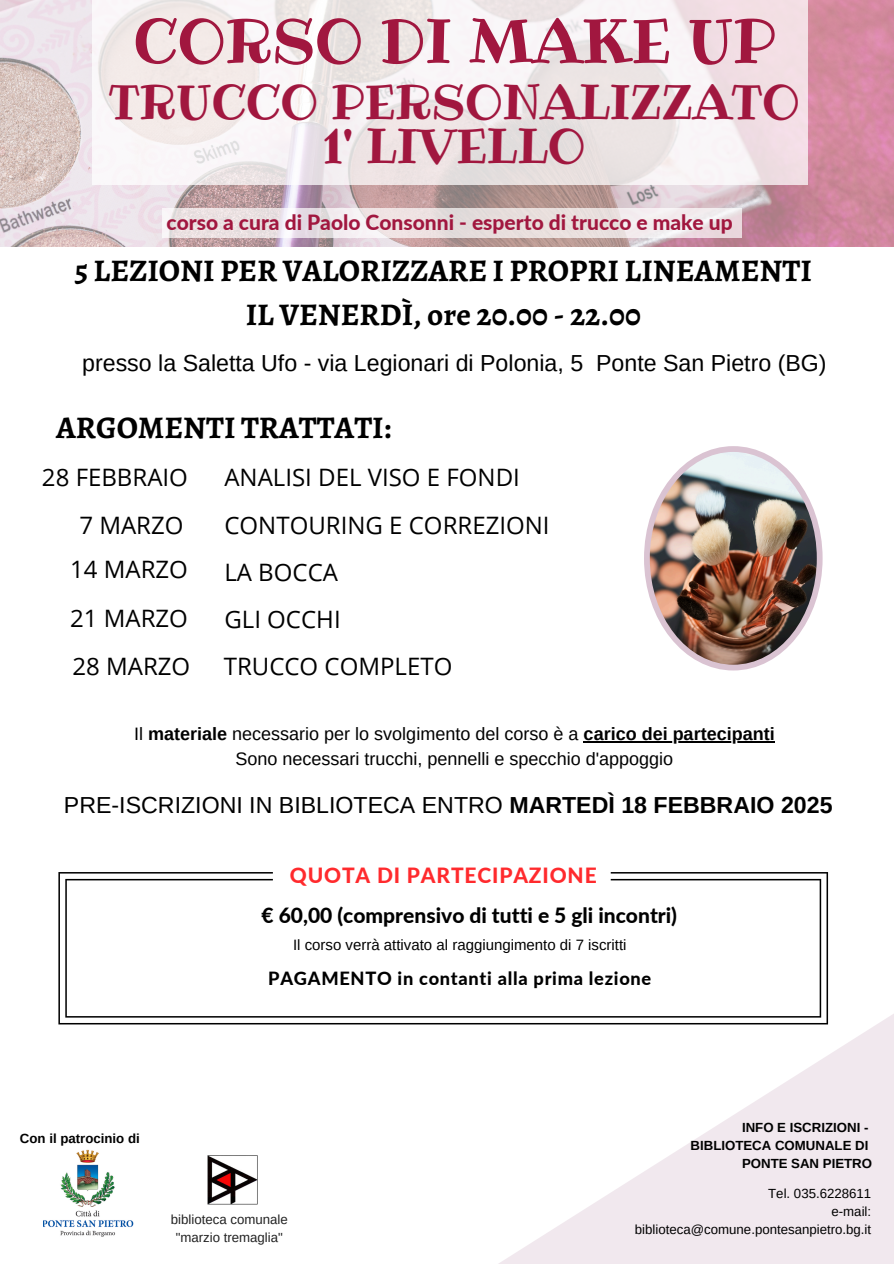
<style>
.page{position:relative;width:894px;height:1264px;background:#fff}
.page>*{position:absolute;margin:0;border:0;box-sizing:border-box;transform-origin:0 0}
.t1{font:61.5px "Ribeye";letter-spacing:-.02em;color:#a1173f}
.t2{font:48px/43.8px "Ribeye";letter-spacing:-.02em;color:#a1173f;text-align:center}
.t3{font:700 31.5px/43.8px "Alegreya";color:#000;text-align:center}
.t4{font:24px "Open Sans";color:#000}
.t5{font:23.1px "Arimo";color:#000}
.t6{font:800 21px "Lato";color:#a1173f}
.t7{font:800 21px "Lato";color:#000}
.t8{font:800 21px "Lato";letter-spacing:.04em;color:#ff2a2d}
.t9{font:800 18.15px "Lato";letter-spacing:.04em;color:#000}
.t10{font:18px "Arimo";color:#000}
.t11{font:15px "Arimo";color:#000}
.t12{font:700 13.2px "Arimo";color:#000}
.t13{font:13.2px/18px "Arimo";color:#000;text-align:right}
.t14{font:13.2px "Arimo";color:#222}
.s1{font-weight:700}
</style>
<div class="page">
<img style="left:0;top:0;width:893px;height:246px">
<svg style="left:364px;top:872px;width:529px;height:391px"></svg>
<svg style="left:92px;top:0;width:714px;height:184px"></svg>
<img style="left:208px;top:1155px;width:49px;height:49px">
<img style="left:43px;top:1149px;width:90px;height:88px">
<img style="left:644px;top:446px;width:178px;height:224px">
<svg style="left:58px;top:872px;width:769px;height:152px"></svg>
<svg style="left:163px;top:208px;width:578px;height:30px;background:#ebe2e3"></svg>
<hr style="left:583px;top:741px;width:191px;height:1px;background:#000">
<h3 class="t1" style="left:133px;top:-1px;width:644px">CORSO DI MAKE UP</h3>
<h3 class="t2" style="left:108px;top:80px;width:693px">TRUCCO PERSONALIZZATO<br>1' LIVELLO</h3>
<p class="t6" style="left:166px;top:209px;width:567px">corso a cura di Paolo Consonni - esperto di trucco e make up</p>
<h2 class="t3" style="left:75px;top:248px;width:738px">5 LEZIONI PER VALORIZZARE I PROPRI LINEAMENTI<br>IL VENERDÌ, ore 20.00 - 22.00</h2>
<p class="t5" style="left:82px;top:350px;width:745px">presso la Saletta Ufo - via Legionari di Polonia, 5 Ponte San Pietro (BG)</p>
<h4 class="t3" style="left:56px;top:406px;width:336px">ARGOMENTI TRATTATI:</h4>
<h4 class="t4" style="left:42px;top:461px;width:147px">28 FEBBRAIO</h4>
<h4 class="t4" style="left:224px;top:461px;width:297px">ANALISI DEL VISO E FONDI</h4>
<p class="t4" style="left:79px;top:508px;width:105px">7 MARZO</p>
<p class="t4" style="left:70px;top:553px;width:119px">14 MARZO</p>
<p class="t4" style="left:70px;top:601px;width:119px">21 MARZO</p>
<h4 class="t4" style="left:72px;top:649px;width:119px">28 MARZO</h4>
<p class="t4" style="left:224px;top:508px;width:326px">CONTOURING E CORREZIONI</p>
<p class="t4" style="left:224px;top:555px;width:115px">LA BOCCA</p>
<p class="t4" style="left:224px;top:602px;width:118px">GLI OCCHI</p>
<p class="t4" style="left:224px;top:649px;width:230px">TRUCCO COMPLETO</p>
<p class="t10" style="left:134px;top:724px;width:642px">Il <span class="s1">materiale</span> necessario per lo svolgimento del corso è a <span class="s1">carico dei partecipanti</span></p>
<p class="t10" style="left:235px;top:748px;width:439px">Sono necessari trucchi, pennelli e specchio d'appoggio</p>
<h5 class="t5" style="left:64px;top:791px;width:769px">PRE-ISCRIZIONI IN BIBLIOTECA ENTRO <span class="s1">MARTEDÌ 18 FEBBRAIO 2025</span></h5>
<p class="t8" style="left:290px;top:862px;width:308px">QUOTA DI PARTECIPAZIONE</p>
<p class="t7" style="left:261px;top:902px;width:417px">€ 60,00 (comprensivo di tutti e 5 gli incontri)</p>
<p class="t11" style="left:293px;top:936px;width:335px">Il corso verrà attivato al raggiungimento di 7 iscritti</p>
<h6 class="t9" style="left:268px;top:967px;width:384px">PAGAMENTO in contanti alla prima lezione</h6>
<p class="t12" style="left:20px;top:1131px;width:121px">Con il patrocinio di</p>
<h4 class="t14" style="left:171px;top:1211px;width:118px">biblioteca comunale</h4>
<h4 class="t14" style="left:176px;top:1229px;width:109px">"marzio tremaglia"</h4>
<h4 class="t12" style="left:741px;top:1119px;width:128px">INFO E ISCRIZIONI -</h4>
<h4 class="t12" style="left:690px;top:1137px;width:179px">BIBLIOTECA COMUNALE DI</h4>
<h4 class="t12" style="left:741px;top:1155px;width:131px">PONTE SAN PIETRO</h4>
<h4 class="t13" style="left:768px;top:1184px;width:104px">Tel. 035.6228611</h4>
<h4 class="t13" style="left:634px;top:1202px;width:238px">e-mail: biblioteca@comune.pontesanpietro.bg.it</h4>
</div>
